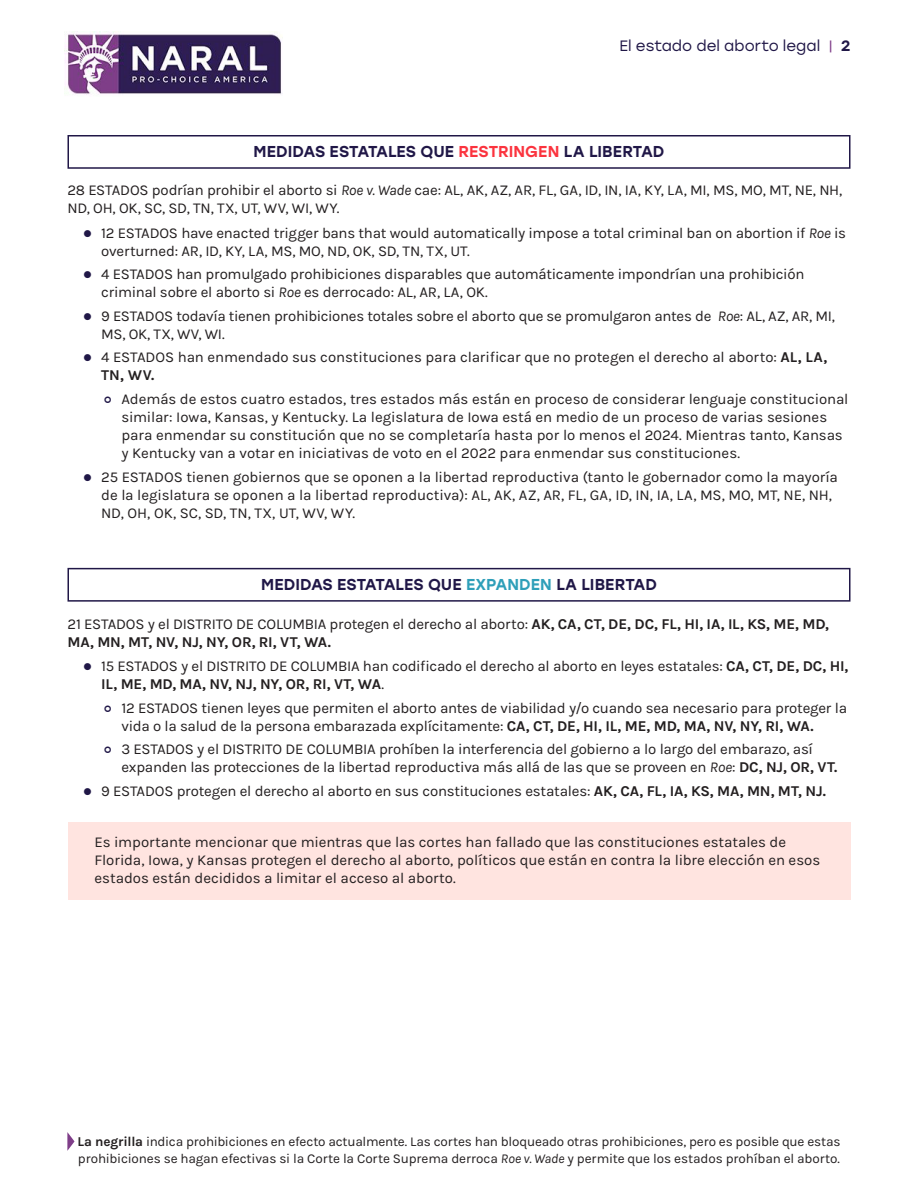
<style>
.page{position:relative;width:918px;height:1188px;background:#fff}
.page>*{position:absolute;margin:0;border:0;box-sizing:border-box;transform-origin:0 0}
.t1{font:500 15.75px "Stolzl";color:#201747}
.t2{font:15px/18px "Karla";letter-spacing:-.01em;color:#231f20}
.t3{font:700 15px/18px "Karla";letter-spacing:-.01em;color:#231f20}
.t4{font:15px "Stolzl";color:#201747}
.t5{font:13.5px/16.5px "Karla";letter-spacing:-.015em;color:#231f20}
.s1{color:#7f3e89}
.s2{font-weight:500}
.s3{color:#fb333e}
.s4{font-style:italic}
.s5{font-weight:700}
.s6{color:#2e9fb9}
.s7{font-weight:400}
</style>
<div class="page">
<img style="left:66px;top:31px;width:216px;height:64px">
<svg style="left:67px;top:1132px;width:8px;height:19px"></svg>
<div style="left:68px;top:822px;width:783px;height:78px;background:#ffe4e0"></div>
<div style="left:68px;top:135px;width:782px;height:34px;border:2px solid #201747"></div>
<div style="left:68px;top:568px;width:782px;height:34px;border:2px solid #201747"></div>
<p class="t4" style="left:620px;top:36px;width:232px">El estado del aborto legal <span class="s1">|</span> <span class="s2">2</span></p>
<p class="t1" style="left:254px;top:140px;width:412px">MEDIDAS ESTATALES QUE <span class="s3">RESTRINGEN</span> LA LIBERTAD</p>
<p class="t2" style="left:68px;top:182px;width:776px">28 ESTADOS podrían prohibir el aborto si <span class="s4">Roe v. Wade</span> cae: AL, AK, AZ, AR, FL, GA, ID, IN, IA, KY, LA, MI, MS, MO, MT, NE, NH,<br>ND, OH, OK, SC, SD, TN, TX, UT, WV, WI, WY.</p>
<p class="t2" style="left:101px;top:224px;width:746px">12 ESTADOS have enacted trigger bans that would automatically impose a total criminal ban on abortion if <span class="s4">Roe</span> is overturned: AR, ID, KY, LA, MS, MO, ND, OK, SD, TN, TX, UT.</p>
<p class="t2" style="left:101px;top:266px;width:705px">4 ESTADOS han promulgado prohibiciones disparables que automáticamente impondrían una prohibición criminal sobre el aborto si <span class="s4">Roe</span> es derrocado: AL, AR, LA, OK.</p>
<p class="t2" style="left:101px;top:307px;width:735px">9 ESTADOS todavía tienen prohibiciones totales sobre el aborto que se promulgaron antes de <span class="s4">Roe</span>: AL, AZ, AR, MI,<br>MS, OK, TX, WV, WI.</p>
<p class="t2" style="left:101px;top:348px;width:727px">4 ESTADOS han enmendado sus constituciones para clarificar que no protegen el derecho al aborto: <span class="s5">AL, LA,<br>TN, WV.</span></p>
<p class="t2" style="left:122px;top:390px;width:728px">Además de estos cuatro estados, tres estados más están en proceso de considerar lenguaje constitucional similar: Iowa, Kansas, y Kentucky. La legislatura de Iowa está en medio de un proceso de varias sesiones para enmendar su constitución que no se completaría hasta por lo menos el 2024. Mientras tanto, Kansas y Kentucky van a votar en iniciativas de voto en el 2022 para enmendar sus constituciones.</p>
<p class="t2" style="left:101px;top:469px;width:738px">25 ESTADOS tienen gobiernos que se oponen a la libertad reproductiva (tanto le gobernador como la mayoría de la legislatura se oponen a la libertad reproductiva): AL, AK, AZ, AR, FL, GA, ID, IN, IA, LA, MS, MO, MT, NE, NH,<br>ND, OH, OK, SC, SD, TN, TX, UT, WV, WY.</p>
<p class="t1" style="left:261px;top:574px;width:397px">MEDIDAS ESTATALES QUE <span class="s6">EXPANDEN</span> LA LIBERTAD</p>
<p class="t3" style="left:68px;top:615px;width:763px"><span class="s7">21 ESTADOS y el DISTRITO DE COLUMBIA protegen el derecho al aborto:</span> AK, CA, CT, DE, DC, FL, HI, IA, IL, KS, ME, MD,<br>MA, MN, MT, NV, NJ, NY, OR, RI, VT, WA.</p>
<p class="t2" style="left:101px;top:658px;width:749px">15 ESTADOS y el DISTRITO DE COLUMBIA han codificado el derecho al aborto en leyes estatales: <span class="s5">CA, CT, DE, DC, HI,<br>IL, ME, MD, MA, NV, NJ, NY, OR, RI, VT, WA</span>.</p>
<p class="t2" style="left:122px;top:699px;width:727px">12 ESTADOS tienen leyes que permiten el aborto antes de viabilidad y/o cuando sea necesario para proteger la vida o la salud de la persona embarazada explícitamente: <span class="s5">CA, CT, DE, HI, IL, ME, MD, MA, NV, NY, RI, WA.</span></p>
<p class="t2" style="left:122px;top:740px;width:718px">3 ESTADOS y el DISTRITO DE COLUMBIA prohíben la interferencia del gobierno a lo largo del embarazo, así expanden las protecciones de la libertad reproductiva más allá de las que se proveen en <span class="s4">Roe</span>: <span class="s5">DC, NJ, OR, VT.</span></p>
<p class="t2" style="left:101px;top:782px;width:726px">9 ESTADOS protegen el derecho al aborto en sus constituciones estatales: <span class="s5">AK, CA, FL, IA, KS, MA, MN, MT, NJ.</span></p>
<p class="t2" style="left:95px;top:834px;width:727px">Es importante mencionar que mientras que las cortes han fallado que las constituciones estatales de<br>Florida, Iowa, y Kansas protegen el derecho al aborto, políticos que están en contra la libre elección en esos estados están decididos a limitar el acceso al aborto.</p>
<p class="t5" style="left:78px;top:1133px;width:764px"><span class="s5">La negrilla</span> indica prohibiciones en efecto actualmente. Las cortes han bloqueado otras prohibiciones, pero es posible que estas prohibiciones se hagan efectivas si la Corte la Corte Suprema derroca <span class="s4">Roe v. Wade</span> y permite que los estados prohíban el aborto.</p>
</div>
